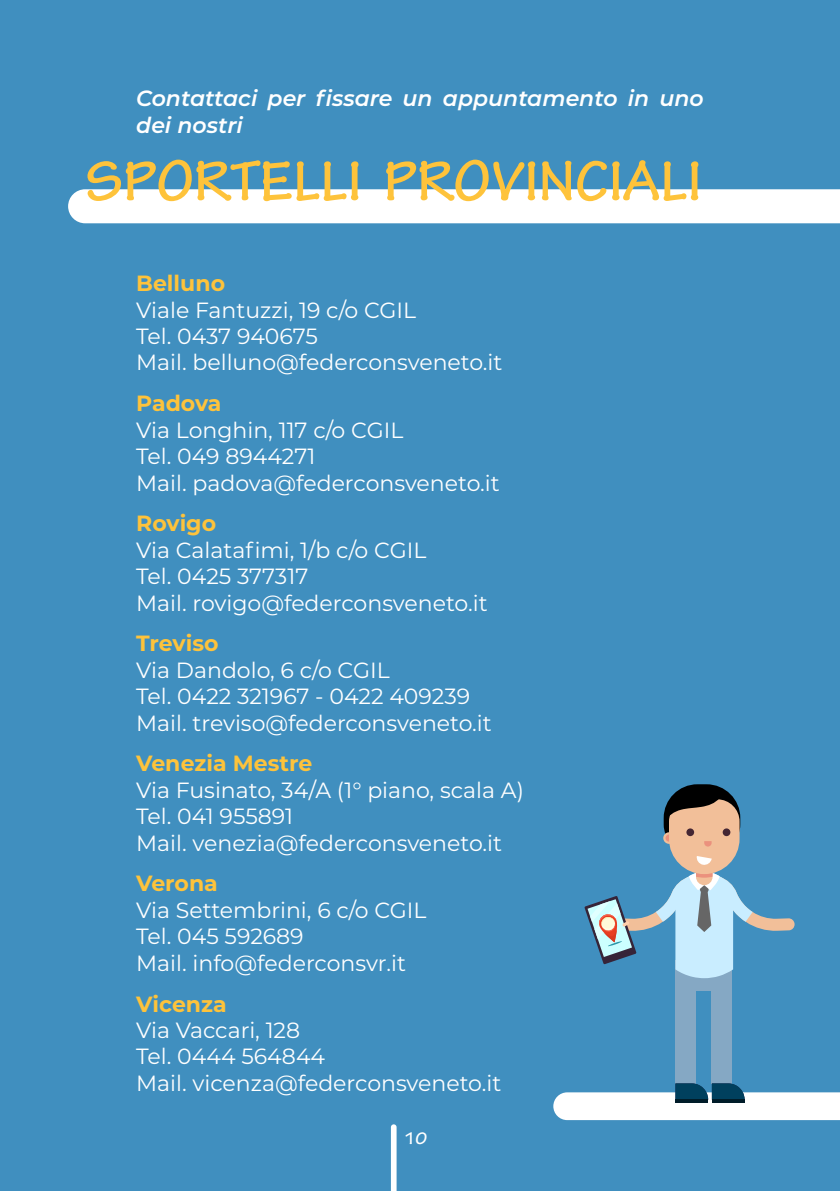
<style>
.page{position:relative;width:840px;height:1191px;background:#fff}
.page>*{position:absolute;margin:0;border:0;box-sizing:border-box;transform-origin:0 0}
.t1{font:700 60px "Tekton Pro";color:#fec33b}
.t2{font:22px/26.4px "Montserrat";color:#fff}
.t3{font:700 22px "Montserrat";color:#fec33b}
.t4{font:italic 600 22px/26.4px "Montserrat";color:#fff}
.t5{font:700 18px "Tekton Pro";color:#fff}
</style>
<div class="page">
<div style="left:0;top:0;width:839px;height:1191px;background:#408fbf"></div>
<svg style="left:390px;top:1124px;width:6px;height:67px"></svg>
<div style="left:675px;top:985px;width:20px;height:98px;background:#85a8c4"></div>
<div style="left:711px;top:985px;width:20px;height:98px;background:#85a8c4"></div>
<div style="left:675px;top:959px;width:56px;height:31px;background:#85a8c4"></div>
<svg style="left:553px;top:1083px;width:286px;height:37px"></svg>
<hr style="left:675px;top:1099px;width:32px;height:3px;background:#001c29">
<svg style="left:584px;top:784px;width:210px;height:194px"></svg>
<div style="left:68px;top:189px;width:771px;height:34px;background:#fff"></div>
<p class="t4" style="left:136px;top:84px;width:568px">Contattaci per fissare un appuntamento in uno dei nostri</p>
<p class="t1" style="left:85px;top:146px;width:617px">SPORTELLI PROVINCIALI</p>
<p class="t3" style="left:136px;top:267px;width:90px">Belluno</p>
<p class="t2" style="left:136px;top:296px;width:281px">Viale Fantuzzi, 19 c/o CGIL</p>
<p class="t2" style="left:136px;top:322px;width:183px">Tel. 0437 940675</p>
<p class="t2" style="left:136px;top:349px;width:367px">Mail. belluno@federconsveneto.it</p>
<p class="t3" style="left:136px;top:387px;width:87px">Padova</p>
<p class="t2" style="left:136px;top:416px;width:268px">Via Longhin, 117 c/o CGIL</p>
<p class="t2" style="left:136px;top:442px;width:181px">Tel. 049 8944271</p>
<p class="t2" style="left:136px;top:469px;width:365px">Mail. padova@federconsveneto.it</p>
<p class="t3" style="left:136px;top:507px;width:81px">Rovigo</p>
<p class="t2" style="left:136px;top:536px;width:291px">Via Calatafimi, 1/b c/o CGIL</p>
<p class="t2" style="left:136px;top:562px;width:173px">Tel. 0425 377317</p>
<p class="t2" style="left:136px;top:589px;width:353px">Mail. rovigo@federconsveneto.it</p>
<p class="t3" style="left:136px;top:627px;width:84px">Treviso</p>
<p class="t2" style="left:136px;top:656px;width:255px">Via Dandolo, 6 c/o CGIL</p>
<p class="t2" style="left:136px;top:682px;width:335px">Tel. 0422 321967 - 0422 409239</p>
<p class="t2" style="left:136px;top:709px;width:357px">Mail. treviso@federconsveneto.it</p>
<p class="t3" style="left:136px;top:747px;width:177px">Venezia Mestre</p>
<p class="t2" style="left:136px;top:776px;width:389px">Via Fusinato, 34/A (1° piano, scala A)</p>
<p class="t2" style="left:136px;top:802px;width:158px">Tel. 041 955891</p>
<p class="t2" style="left:136px;top:829px;width:367px">Mail. venezia@federconsveneto.it</p>
<p class="t3" style="left:136px;top:867px;width:83px">Verona</p>
<p class="t2" style="left:136px;top:896px;width:291px">Via Settembrini, 6 c/o CGIL</p>
<p class="t2" style="left:136px;top:922px;width:271px">Tel. 045 592689<br>Mail. info@federconsvr.it</p>
<p class="t3" style="left:136px;top:987px;width:92px">Vicenza</p>
<p class="t2" style="left:136px;top:1016px;width:165px">Via Vaccari, 128</p>
<p class="t2" style="left:136px;top:1042px;width:190px">Tel. 0444 564844</p>
<p class="t2" style="left:136px;top:1069px;width:366px">Mail. vicenza@federconsveneto.it</p>
<p class="t5" style="left:403px;top:1127px;width:25px">10</p>
</div>
